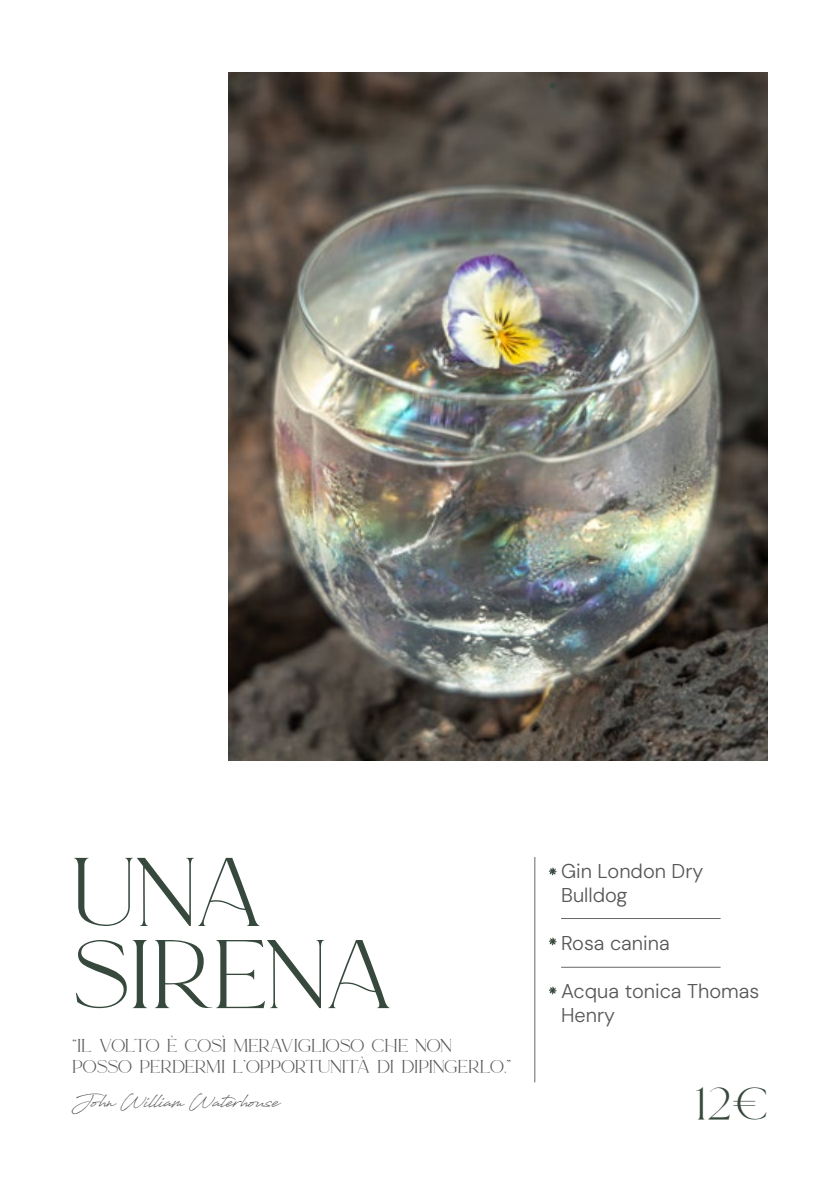
<style>
.page{position:relative;width:840px;height:1191px;background:#fff}
.page>*{position:absolute;margin:0;border:0;box-sizing:border-box;transform-origin:0 0}
.t1{font:100px/82.2px "Le Major";color:#37493d}
.t2{font:47.8px "Le Major";color:#37493d}
.t3{font:300 20px/24px "DM Sans 18 pt";color:#575756}
.t4{font:19.2px/21px "Le Major";color:#575756}
.t5{font:19.2px "Antro Vectra Bolder";color:#575756}
</style>
<div class="page">
<img style="left:228px;top:72px;width:539px;height:688px">
<svg style="left:548px;top:82px;width:8px;height:8px"></svg>
<hr style="left:534px;top:857px;width:1px;height:225px;background:#000">
<hr style="left:561px;top:918px;width:159px;height:1px;background:#000">
<hr style="left:561px;top:967px;width:159px;height:1px;background:#000">
<svg style="left:548px;top:937px;width:8px;height:8px"></svg>
<svg style="left:548px;top:867px;width:8px;height:8px"></svg>
<svg style="left:548px;top:986px;width:8px;height:8px"></svg>
<h1 class="t1" style="left:72px;top:871px;width:321px">UNA<br>SIRENA</h1>
<p class="t4" style="left:72px;top:1038px;width:441px">“IL VOLTO È COSÌ MERAVIGLIOSO CHE NON<br>POSSO PERDERMI L’OPPORTUNITÀ DI DIPINGERLO.”</p>
<p class="t5" style="left:72px;top:1088px;width:208px">John William Waterhouse</p>
<p class="t3" style="left:561px;top:859px;width:144px">Gin London Dry<br>Bulldog</p>
<p class="t3" style="left:561px;top:931px;width:110px">Rosa canina</p>
<p class="t3" style="left:561px;top:979px;width:199px">Acqua tonica Thomas<br>Henry</p>
<h2 class="t2" style="left:694px;top:1085px;width:75px">12€</h2>
</div>
